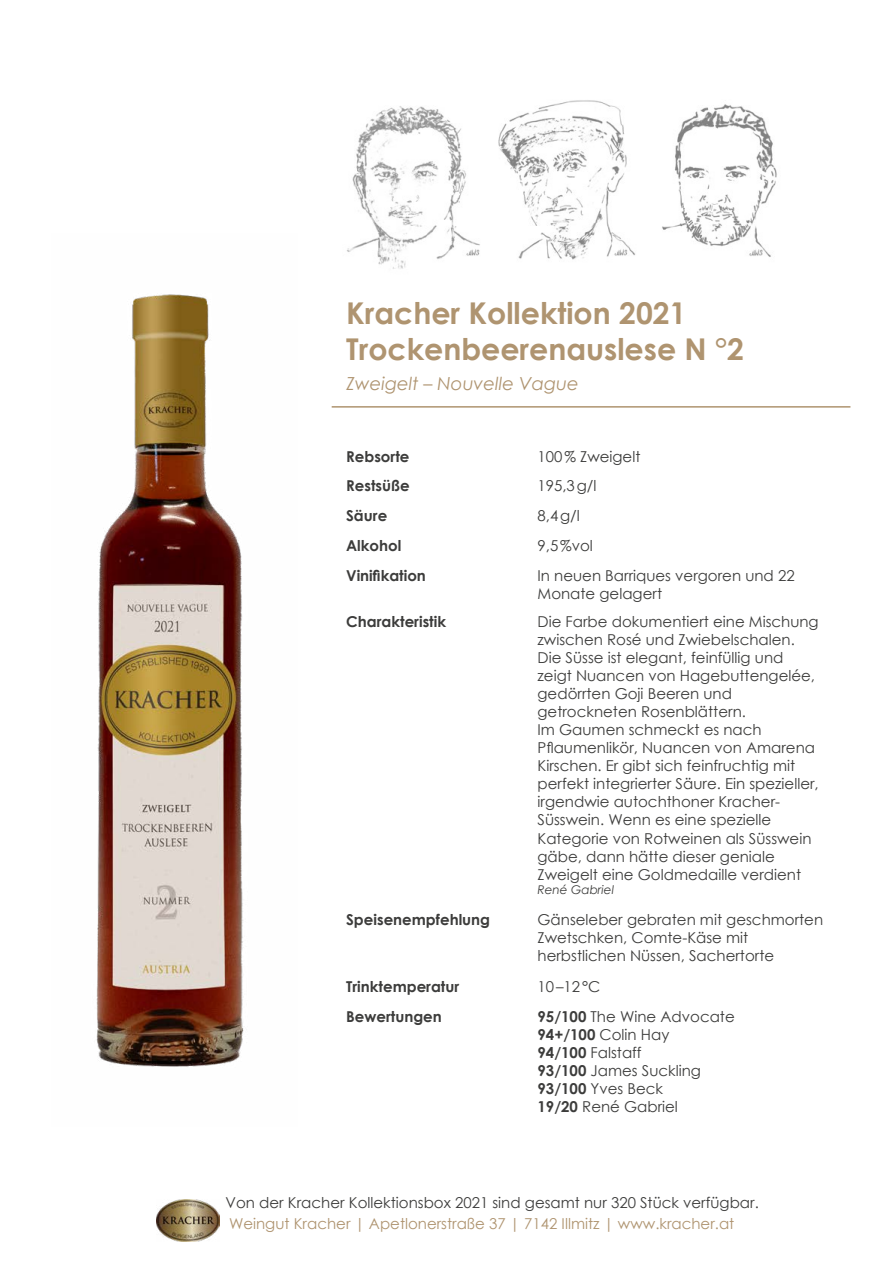
<style>
.page{position:relative;width:893px;height:1263px;background:#fff}
.page>*{position:absolute;margin:0;border:0;box-sizing:border-box;transform-origin:0 0}
.t1{font:700 30px/36px "Century Gothic";color:#af9470}
.t2{font:italic 18px "Century Gothic";color:#af9470}
.t3{font:15px/18px "Century Gothic";color:#3c3c3b}
.t4{font:700 15px "Century Gothic";color:#3c3c3b}
.t5{font:15px "Century Gothic";color:#af9470}
.t6{font:italic 12px "Century Gothic";color:#3c3c3b}
.s1{font-weight:700}
</style>
<div class="page">
<hr style="left:332px;top:406px;width:518px;height:2px;background:#af9470">
<img style="left:347px;top:100px;width:430px;height:169px">
<img style="left:156px;top:1199px;width:64px;height:43px">
<img style="left:96px;top:294px;width:148px;height:773px">
<h1 class="t1" style="left:346px;top:294px;width:399px">Kracher Kollektion 2021<br>Trockenbeerenauslese N °2</h1>
<p class="t2" style="left:346px;top:371px;width:234px">Zweigelt – Nouvelle Vague</p>
<p class="t4" style="left:346px;top:445px;width:65px">Rebsorte</p>
<p class="t3" style="left:537px;top:447px;width:104px">100% Zweigelt</p>
<p class="t4" style="left:346px;top:475px;width:65px">Restsüße</p>
<p class="t3" style="left:537px;top:477px;width:60px">195,3g/l</p>
<p class="t4" style="left:346px;top:504px;width:43px">Säure</p>
<p class="t3" style="left:537px;top:506px;width:44px">8,4g/l</p>
<p class="t4" style="left:346px;top:534px;width:57px">Alkohol</p>
<p class="t3" style="left:537px;top:536px;width:57px">9,5%vol</p>
<p class="t4" style="left:346px;top:564px;width:81px">Vinifikation</p>
<p class="t3" style="left:537px;top:566px;width:259px">In neuen Barriques vergoren und 22<br>Monate gelagert</p>
<p class="t4" style="left:346px;top:611px;width:101px">Charakteristik</p>
<p class="t3" style="left:537px;top:613px;width:283px">Die Farbe dokumentiert eine Mischung zwischen Rosé und Zwiebelschalen.<br>Die Süsse ist elegant, feinfüllig und zeigt Nuancen von Hagebuttengelée, gedörrten Goji Beeren und getrockneten Rosenblättern.<br>Im Gaumen schmeckt es nach Pflaumenlikör, Nuancen von Amarena Kirschen. Er gibt sich feinfruchtig mit perfekt integrierter Säure. Ein spezieller, irgendwie autochthoner Kracher-Süsswein. Wenn es eine spezielle Kategorie von Rotweinen als Süsswein gäbe, dann hätte dieser geniale Zweigelt eine Goldmedaille verdient</p>
<p class="t6" style="left:537px;top:881px;width:78px">René Gabriel</p>
<p class="t4" style="left:346px;top:908px;width:145px">Speisenempfehlung</p>
<p class="t3" style="left:537px;top:910px;width:287px">Gänseleber gebraten mit geschmorten<br>Zwetschken, Comte-Käse mit herbstlichen Nüssen, Sachertorte</p>
<p class="t4" style="left:346px;top:975px;width:115px">Trinktemperatur</p>
<p class="t3" style="left:537px;top:977px;width:64px">10–12°C</p>
<p class="t4" style="left:346px;top:1005px;width:97px">Bewertungen</p>
<p class="t3" style="left:537px;top:1007px;width:199px"><span class="s1">95/100</span> The Wine Advocate<br><span class="s1">94+/100</span> Colin Hay<br><span class="s1">94/100</span> Falstaff<br><span class="s1">93/100</span> James Suckling<br><span class="s1">93/100</span> Yves Beck<br><span class="s1">19/20</span> René Gabriel</p>
<p class="t3" style="left:226px;top:1194px;width:535px">Von der Kracher Kollektionsbox 2021 sind gesamt nur 320 Stück verfügbar.</p>
<p class="t5" style="left:229px;top:1212px;width:507px">Weingut Kracher | Apetlonerstraße 37 | 7142 Illmitz | www.kracher.at</p>
</div>
